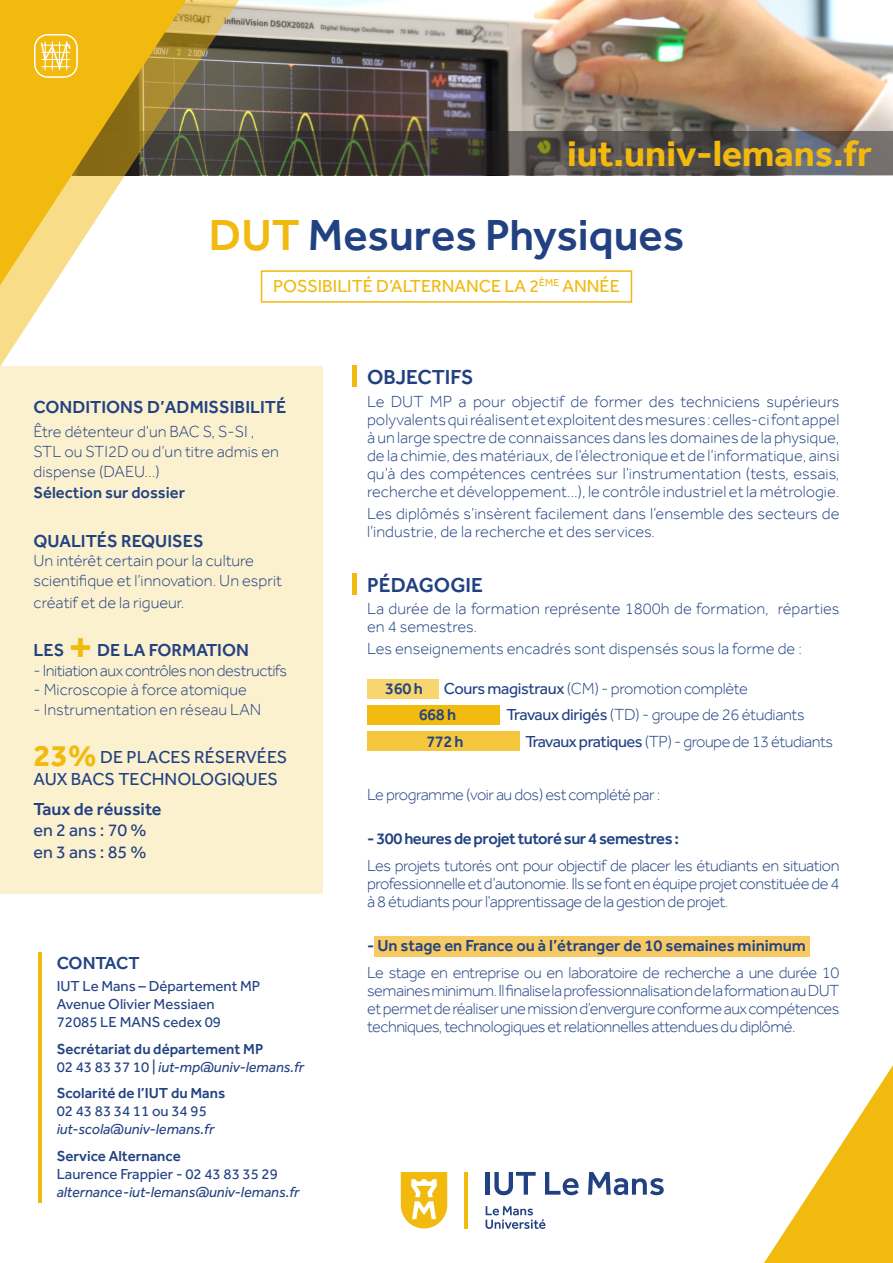
<style>
.page{position:relative;width:893px;height:1263px;background:#fff}
.page>*{position:absolute;margin:0;border:0;box-sizing:border-box;transform-origin:0 0}
.t1{font:500 48px "Effra";color:#f2b90f}
.t2{font:500 45px "Effra";color:#224181}
.t3{font:700 37.5px "Effra";color:#f2b90f}
.t4{font:500 21px "Effra";color:#224181}
.t5{font:500 18px "Effra";color:#224282}
.t6{font:18px/21.6px "Effra";color:#224282}
.t7{font:18px "Effra";color:#f2b90f}
.t8{font:18px "Effra";color:#224181}
.t9{font:500 18px "Effra";color:#224181}
.t10{font:300 16.5px/18px "Effra";color:#224282}
.t11{font:300 16.5px/19.8px "Effra";color:#224181}
.t12{font:500 16.5px "Effra";color:#224282}
.t13{font:300 16.5px "Effra";letter-spacing:-.03em;color:#224282}
.t14{font:300 16.5px "Effra";letter-spacing:-.02em;color:#224282}
.t15{font:500 16.5px "Effra";letter-spacing:-.03em;color:#224282}
.t16{font:300 16.5px "Effra";letter-spacing:-.03em;color:#224181}
.t17{font:15px "Effra";color:#224282}
.t18{font:italic 15px "Effra";color:#224282}
.t19{font:500 15px "Effra";color:#224282}
.s1{color:#f2b90f}
.s2{font-weight:700;font-size:31.5px;color:#f2b90f}
.s3{font-style:normal}
.s4{font-weight:400}
</style>
<div class="page">
<div style="left:367px;top:731px;width:153px;height:19px;background:#f4c73f"></div>
<div style="left:367px;top:705px;width:133px;height:19px;background:#f2b90f"></div>
<div style="left:367px;top:679px;width:72px;height:19px;background:#f7d56f"></div>
<div style="left:375px;top:936px;width:435px;height:21px;background:#f7ca63"></div>
<img style="left:281px;top:0;width:612px;height:131px">
<div style="left:0;top:366px;width:323px;height:527px;background:#fcf1cf"></div>
<svg style="left:764px;top:1065px;width:129px;height:198px"></svg>
<hr style="left:486px;top:1172px;width:4px;height:23px;background:#224181">
<svg style="left:494px;top:1172px;width:42px;height:23px"></svg>
<svg style="left:545px;top:1172px;width:34px;height:23px"></svg>
<svg style="left:588px;top:1172px;width:76px;height:23px"></svg>
<hr style="left:464px;top:1172px;width:3px;height:56px;background:#f2b90f">
<svg style="left:401px;top:1172px;width:46px;height:56px"></svg>
<svg style="left:486px;top:1206px;width:59px;height:23px"></svg>
<hr style="left:352px;top:366px;width:4px;height:21px;background:#f2b90f">
<hr style="left:38px;top:952px;width:4px;height:251px;background:#f2b90f">
<svg style="left:281px;top:131px;width:612px;height:44px;background:#4d4a47"></svg>
<svg style="left:0;top:0;width:281px;height:367px"></svg>
<svg style="left:0;top:0;width:186px;height:285px;fill:#f2b914"></svg>
<hr style="left:352px;top:574px;width:4px;height:21px;background:#f2b90f">
<div style="left:35px;top:35px;width:42px;height:42px;background:#f2b90f;border-radius:13px"></div>
<div style="left:34px;top:34px;width:44px;height:44px;border:2px solid #fff;border-radius:13px"></div>
<svg style="left:40px;top:41px;width:31px;height:30px"></svg>
<div style="left:261px;top:270px;width:371px;height:33px;border:2px solid #f2b90f"></div>
<p class="t3" style="left:567px;top:131px;width:306px">iut.univ-lemans.fr</p>
<p class="t2" style="left:209px;top:208px;width:477px"><span class="s1">DUT</span> Mesures Physiques</p>
<p class="t7" style="left:273px;top:276px;width:348px">POSSIBILITÉ D’ALTERNANCE LA 2<sup>ÈME</sup> ANNÉE</p>
<p class="t5" style="left:34px;top:396px;width:254px">CONDITIONS D’ADMISSIBILITÉ</p>
<p class="t10" style="left:34px;top:422px;width:247px;line-height:19.8px">Être détenteur d’un BAC S, S-SI ,<br>STL ou STI2D ou d’un titre admis en dispense (DAEU…)</p>
<p class="t12" style="left:34px;top:483px;width:153px">Sélection sur dossier</p>
<p class="t5" style="left:34px;top:530px;width:172px">QUALITÉS REQUISES</p>
<p class="t11" style="left:34px;top:551px;width:250px">Un intérêt certain pour la culture scientifique et l’innovation. Un esprit</p>
<p class="t11" style="left:34px;top:592px;width:152px">créatif et de la rigueur.</p>
<p class="t5" style="left:34px;top:639px;width:32px">LES</p>
<p class="t1" style="left:68px;top:618px;width:28px">+</p>
<p class="t5" style="left:97px;top:639px;width:153px">DE LA FORMATION</p>
<p class="t16" style="left:34px;top:660px;width:255px">- Initiation aux contrôles non destructifs</p>
<p class="t11" style="left:34px;top:680px;width:215px">- Microscopie à force atomique</p>
<p class="t11" style="left:34px;top:699px;width:229px">- Instrumentation en réseau LAN</p>
<p class="t6" style="left:34px;top:746px;width:255px"><span class="s2">23%</span> DE PLACES RÉSERVÉES<br>AUX BACS TECHNOLOGIQUES</p>
<p class="t9" style="left:34px;top:798px;width:130px">Taux de réussite</p>
<p class="t8" style="left:34px;top:820px;width:115px">en 2 ans : 70 %</p>
<p class="t8" style="left:34px;top:841px;width:115px">en 3 ans : 85 %</p>
<p class="t5" style="left:57px;top:952px;width:84px">CONTACT</p>
<p class="t17" style="left:57px;top:977px;width:205px">IUT Le Mans – Département MP</p>
<p class="t17" style="left:57px;top:995px;width:159px">Avenue Olivier Messiaen</p>
<p class="t17" style="left:57px;top:1013px;width:166px">72085 LE MANS cedex 09</p>
<p class="t19" style="left:57px;top:1040px;width:208px">Secrétariat du département MP</p>
<p class="t18" style="left:57px;top:1058px;width:249px"><span class="s3">02 43 83 37 10 |</span> iut-mp@univ-lemans.fr</p>
<p class="t19" style="left:57px;top:1084px;width:170px">Scolarité de l’IUT du Mans</p>
<p class="t17" style="left:57px;top:1102px;width:152px">02 43 83 34 11 ou 34 95</p>
<p class="t18" style="left:57px;top:1120px;width:159px">iut-scola@univ-lemans.fr</p>
<p class="t19" style="left:57px;top:1147px;width:126px">Service Alternance</p>
<p class="t17" style="left:57px;top:1165px;width:223px">Laurence Frappier - 02 43 83 35 29</p>
<p class="t18" style="left:57px;top:1183px;width:244px">alternance-iut-lemans@univ-lemans.fr</p>
<p class="t4" style="left:367px;top:365px;width:108px">OBJECTIFS</p>
<p class="t10" style="left:367px;top:392px;width:474px;text-align:justify">Le DUT MP a pour objectif de former des techniciens supérieurs polyvalents qui réalisent et exploitent des mesures : celles-ci font appel à un large spectre de connaissances dans les domaines de la physique, de la chimie, des matériaux, de l’électronique et de l’informatique, ainsi qu’à des compétences centrées sur l’instrumentation (tests, essais, recherche et développement...), le contrôle industriel et la métrologie.</p>
<p class="t10" style="left:367px;top:504px;width:474px">Les diplômés s’insèrent facilement dans l’ensemble des secteurs de l’industrie, de la recherche et des services.</p>
<p class="t4" style="left:367px;top:572px;width:117px">PÉDAGOGIE</p>
<p class="t10" style="left:367px;top:599px;width:474px">La durée de la formation représente 1800h de formation, réparties en 4 semestres.</p>
<p class="t10" style="left:367px;top:640px;width:436px">Les enseignements encadrés sont dispensés sous la forme de :</p>
<p class="t12" style="left:385px;top:678px;width:39px">360 h</p>
<p class="t14" style="left:444px;top:678px;width:305px"><span class="s4">Cours magistraux</span> (CM) - promotion complète</p>
<p class="t12" style="left:419px;top:705px;width:39px">668 h</p>
<p class="t14" style="left:507px;top:705px;width:300px"><span class="s4">Travaux dirigés</span> (TD) - groupe de 26 étudiants</p>
<p class="t12" style="left:426px;top:731px;width:39px">772 h</p>
<p class="t13" style="left:525px;top:731px;width:309px"><span class="s4">Travaux pratiques</span> (TP) - groupe de 13 étudiants</p>
<p class="t13" style="left:367px;top:784px;width:295px">Le programme (voir au dos) est complété par :</p>
<p class="t15" style="left:367px;top:829px;width:314px">- 300 heures de projet tutoré sur 4 semestres :</p>
<p class="t10" style="left:367px;top:856px;width:474px;text-align:justify">Les projets tutorés ont pour objectif de placer les étudiants en situation professionnelle et d’autonomie. Ils se font en équipe projet constituée de 4 à 8 étudiants pour l’apprentissage de la gestion de projet.</p>
<p class="t12" style="left:367px;top:936px;width:440px">- Un stage en France ou à l’étranger de 10 semaines minimum</p>
<p class="t10" style="left:367px;top:963px;width:474px;text-align:justify">Le stage en entreprise ou en laboratoire de recherche a une durée 10 semaines minimum. Il finalise la professionnalisation de la formation au DUT et permet de réaliser une mission d’envergure conforme aux compétences techniques, technologiques et relationnelles attendues du diplômé.</p>
</div>
